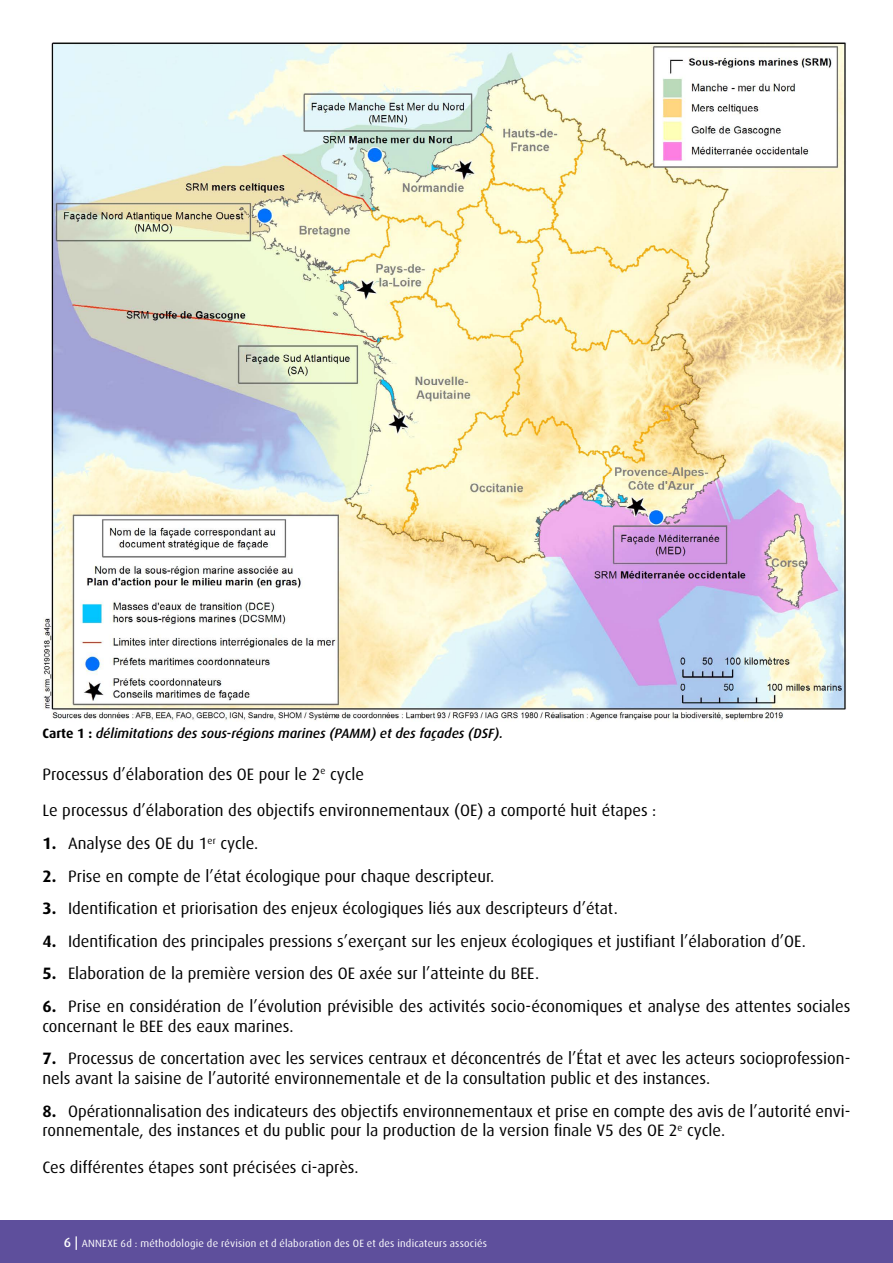
<style>
.page{position:relative;width:893px;height:1263px;background:#fff}
.page>*{position:absolute;margin:0;border:0;box-sizing:border-box;transform-origin:0 0}
.t1{font:16.5px/19.8px "Dax OT";color:#000}
.t2{font:italic 500 13.5px "Dax OT";color:#000}
.t3{font:10.5px "Dax OT";letter-spacing:.02em;color:#fff}
.s1{font-family:"Dax";font-weight:700;font-style:normal}
.s2{font-family:"Dax";font-weight:700}
.s3{font-weight:500;font-size:13.5px}
</style>
<div class="page">
<div style="left:0;top:1220px;width:893px;height:43px;background:#5e4f9c"></div>
<img style="left:43px;top:43px;width:803px;height:678px">
<p class="t2" style="left:43px;top:726px;width:462px"><span class="s1">Carte 1 :</span> délimitations des sous-régions marines (PAMM) et des façades (DSF).</p>
<p class="t1" style="left:43px;top:764px;width:323px">Processus d’élaboration des OE pour le 2<sup>e</sup> cycle</p>
<p class="t1" style="left:43px;top:801px;width:615px">Le processus d’élaboration des objectifs environnementaux (OE) a comporté huit étapes :</p>
<p class="t1" style="left:43px;top:833px;width:217px"><span class="s2">1.</span> Analyse des OE du 1<sup>er</sup> cycle.</p>
<p class="t1" style="left:43px;top:866px;width:453px"><span class="s2">2.</span> Prise en compte de l’état écologique pour chaque descripteur.</p>
<p class="t1" style="left:43px;top:899px;width:577px"><span class="s2">3.</span> Identifcation et priorisation des enjeux écologiques liés aux descripteurs d’état.</p>
<p class="t1" style="left:43px;top:931px;width:765px"><span class="s2">4.</span> Identifcation des principales pressions s’exerçant sur les enjeux écologiques et justifant l’élaboration d’OE.</p>
<p class="t1" style="left:43px;top:964px;width:498px"><span class="s2">5.</span> Elaboration de la première version des OE axée sur l’atteinte du BEE.</p>
<p class="t1" style="left:43px;top:996px;width:809px"><span class="s2">6.</span> Prise en considération de l’évolution prévisible des activités socio-économiques et analyse des attentes sociales concernant le BEE des eaux marines.</p>
<p class="t1" style="left:43px;top:1049px;width:809px"><span class="s2">7.</span> Processus de concertation avec les services centraux et déconcentrés de l’État et avec les acteurs socioprofession&shy;nels avant la saisine de l’autorité environnementale et de la consultation public et des instances.</p>
<p class="t1" style="left:43px;top:1101px;width:809px"><span class="s2">8.</span> Opérationnalisation des indicateurs des objectifs environnementaux et prise en compte des avis de l’autorité envi&shy;ronnementale, des instances et du public pour la production de la version fnale V5 des OE 2<sup>e</sup> cycle.</p>
<p class="t1" style="left:43px;top:1158px;width:318px">Ces différentes étapes sont précisées ci-après.</p>
<p class="t3" style="left:64px;top:1237px;width:425px"><span class="s3">6 |</span> ANNEXE 6d : méthodologie de révision et d élaboration des OE et des indicateurs associés</p>
</div>
